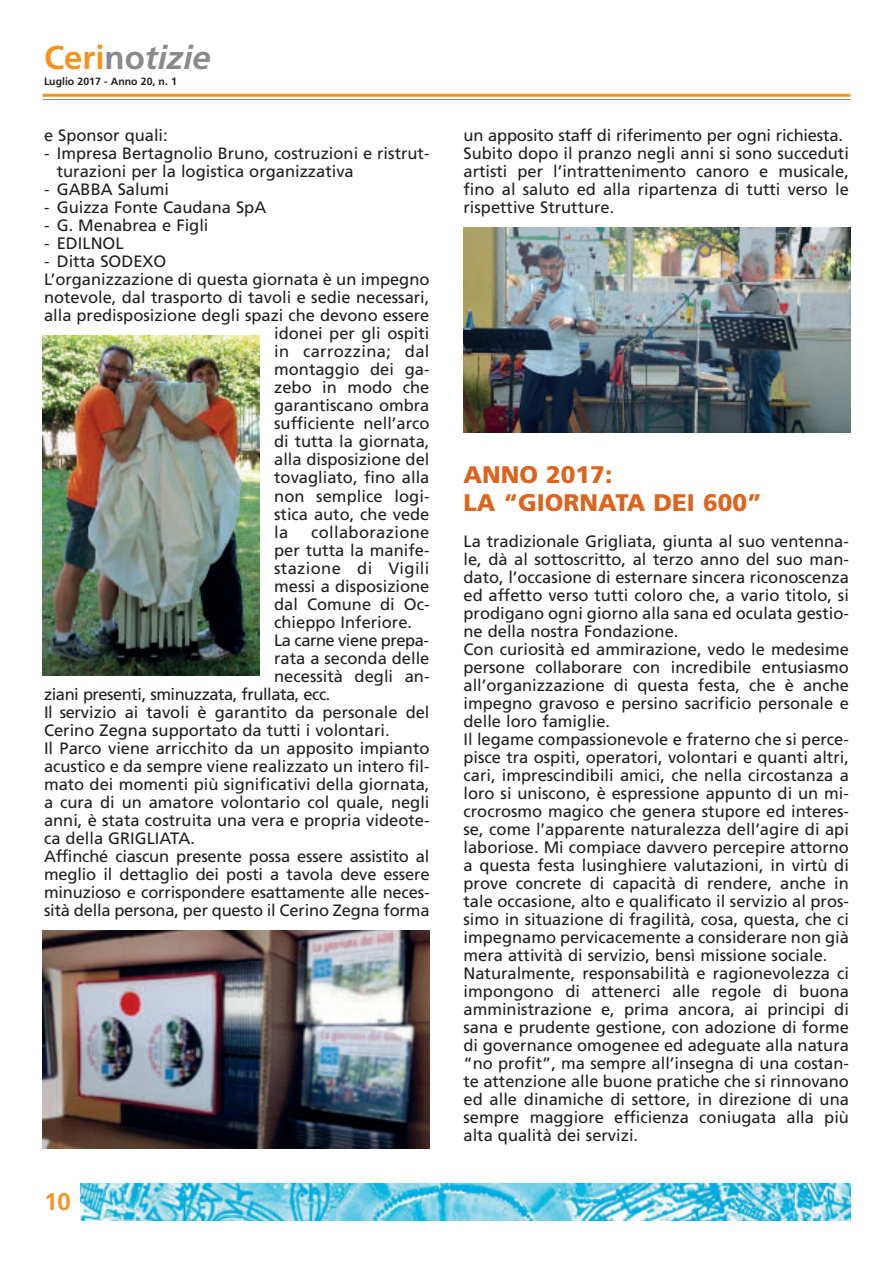
<style>
.page{position:relative;width:893px;height:1263px;background:#fff}
.page>*{position:absolute;margin:0;border:0;box-sizing:border-box;transform-origin:0 0}
.t1{font:italic 700 33px "Frutiger";color:#888a8c}
.t2{font:900 24px/27px "Frutiger";color:#dc641c}
.t3{font:700 24px "Frutiger";color:#f7931d}
.t4{font:16.5px/18px "Frutiger";color:#231f20}
.t5{font:16.5px "Frutiger";letter-spacing:-.03em;color:#231f20}
.t6{font:16.5px "Frutiger";letter-spacing:.02em;color:#231f20}
.t7{font:700 10.5px "Frutiger";color:#231f20}
.s1{font-style:normal;color:#f7931d}
.s2{font-style:normal}
</style>
<div class="page">
<img style="left:81px;top:1183px;width:769px;height:37px">
<hr style="left:43px;top:94px;width:807px;height:3px;background:#f7931d">
<hr style="left:43px;top:99px;width:807px;height:1px;background:#888a8c">
<img style="left:463px;top:227px;width:387px;height:206px">
<img style="left:43px;top:336px;width:216px;height:339px">
<img style="left:43px;top:930px;width:386px;height:218px">
<h1 class="t1" style="left:44px;top:44px;width:168px"><span class="s1">Ceri</span><span class="s2">no</span>tizie</h1>
<p class="t7" style="left:44px;top:77px;width:135px">Luglio 2017 - Anno 20, n. 1</p>
<p class="t4" style="left:44px;top:128px;width:125px">e Sponsor quali:</p>
<p class="t4" style="left:57px;top:146px;width:374px;text-indent:-13px">- Impresa Bertagnolio Bruno, costruzioni e ristrut&shy;turazioni per la logistica organizzativa</p>
<p class="t4" style="left:44px;top:182px;width:127px">- GABBA Salumi</p>
<p class="t4" style="left:44px;top:200px;width:224px">- Guizza Fonte Caudana SpA</p>
<p class="t4" style="left:44px;top:218px;width:166px">- G. Menabrea e Figli</p>
<p class="t4" style="left:44px;top:236px;width:81px">- EDILNOL</p>
<p class="t4" style="left:44px;top:254px;width:124px">- Ditta SODEXO</p>
<p class="t4" style="left:44px;top:272px;width:387px">L’organizzazione di questa giornata è un impegno</p>
<p class="t4" style="left:44px;top:290px;width:387px">notevole, dal trasporto di tavoli e sedie necessari,</p>
<p class="t4" style="left:44px;top:308px;width:387px">alla predisposizione degli spazi che devono essere</p>
<p class="t4" style="left:274px;top:326px;width:157px">idonei per gli ospiti</p>
<p class="t6" style="left:274px;top:345px;width:157px">in carrozzina; dal</p>
<p class="t4" style="left:274px;top:362px;width:157px">montaggio dei ga-</p>
<p class="t4" style="left:274px;top:380px;width:157px">zebo in modo che</p>
<p class="t4" style="left:274px;top:398px;width:157px">garantiscano ombra</p>
<p class="t4" style="left:274px;top:416px;width:157px">sufficiente nell’arco</p>
<p class="t4" style="left:274px;top:434px;width:157px">di tutta la giornata,</p>
<p class="t4" style="left:274px;top:452px;width:157px">alla disposizione del</p>
<p class="t4" style="left:274px;top:470px;width:157px">tovagliato, fino alla</p>
<p class="t4" style="left:274px;top:488px;width:157px">non semplice logi-</p>
<p class="t4" style="left:274px;top:506px;width:157px">stica auto, che vede</p>
<p class="t4" style="left:274px;top:524px;width:16px">la</p>
<p class="t6" style="left:311px;top:525px;width:120px">collaborazione</p>
<p class="t4" style="left:274px;top:542px;width:157px">per tutta la manife-</p>
<p class="t6" style="left:274px;top:561px;width:157px">stazione di Vigili</p>
<p class="t4" style="left:274px;top:578px;width:157px">messi a disposizione</p>
<p class="t4" style="left:274px;top:596px;width:157px">dal Comune di Oc-</p>
<p class="t4" style="left:274px;top:614px;width:139px">chieppo Inferiore.</p>
<p class="t5" style="left:274px;top:633px;width:156px">La carne viene prepa-</p>
<p class="t4" style="left:274px;top:650px;width:157px">rata a seconda delle</p>
<p class="t4" style="left:274px;top:668px;width:157px">necessità degli an-</p>
<p class="t5" style="left:44px;top:687px;width:288px">ziani presenti, sminuzzata, frullata, ecc.</p>
<p class="t4" style="left:44px;top:704px;width:387px">Il servizio ai tavoli è garantito da personale del</p>
<p class="t4" style="left:44px;top:722px;width:347px">Cerino Zegna supportato da tutti i volontari.</p>
<p class="t4" style="left:44px;top:740px;width:387px">Il Parco viene arricchito da un apposito impianto</p>
<p class="t4" style="left:44px;top:758px;width:387px">acustico e da sempre viene realizzato un intero fil-</p>
<p class="t4" style="left:44px;top:776px;width:387px">mato dei momenti più significativi della giornata,</p>
<p class="t4" style="left:44px;top:794px;width:387px">a cura di un amatore volontario col quale, negli</p>
<p class="t4" style="left:44px;top:812px;width:387px">anni, è stata costruita una vera e propria videote-</p>
<p class="t4" style="left:44px;top:830px;width:152px">ca della GRIGLIATA.</p>
<p class="t4" style="left:44px;top:848px;width:387px">Affinché ciascun presente possa essere assistito al</p>
<p class="t4" style="left:44px;top:866px;width:387px">meglio il dettaglio dei posti a tavola deve essere</p>
<p class="t4" style="left:44px;top:884px;width:387px">minuzioso e corrispondere esattamente alle neces-</p>
<p class="t4" style="left:44px;top:902px;width:387px">sità della persona, per questo il Cerino Zegna forma</p>
<h2 class="t3" style="left:44px;top:1192px;width:28px">10</h2>
<p class="t4" style="left:463px;top:128px;width:387px">un apposito staff di riferimento per ogni richiesta.<br>Subito dopo il pranzo negli anni si sono succeduti artisti per l’intrattenimento canoro e musicale, fino al saluto ed alla ripartenza di tutti verso le rispettive Strutture.</p>
<h2 class="t2" style="left:463px;top:463px;width:300px">ANNO 2017:<br>LA “GIORNATA DEI 600”</h2>
<p class="t4" style="left:463px;top:533px;width:387px">La tradizionale Grigliata, giunta al suo ventenna&shy;le, dà al sottoscritto, al terzo anno del suo man&shy;dato, l’occasione di esternare sincera riconoscenza ed affetto verso tutti coloro che, a vario titolo, si prodigano ogni giorno alla sana ed oculata gestio&shy;ne della nostra Fondazione.<br>Con curiosità ed ammirazione, vedo le medesime persone collaborare con incredibile entusiasmo all’organizzazione di questa festa, che è anche impegno gravoso e persino sacrificio personale e delle loro famiglie.<br>Il legame compassionevole e fraterno che si perce&shy;pisce tra ospiti, operatori, volontari e quanti altri, cari, imprescindibili amici, che nella circostanza a loro si uniscono, è espressione appunto di un mi&shy;crocrosmo magico che genera stupore ed interes&shy;se, come l’apparente naturalezza dell’agire di api laboriose. Mi compiace davvero percepire attorno a questa festa lusinghiere valutazioni, in virtù di prove concrete di capacità di rendere, anche in tale occasione, alto e qualificato il servizio al pros&shy;simo in situazione di fragilità, cosa, questa, che ci impegnamo pervicacemente a considerare non già mera attività di servizio, bensì missione sociale.<br>Naturalmente, responsabilità e ragionevolezza ci impongono di attenerci alle regole di buona amministrazione e, prima ancora, ai principi di sana e prudente gestione, con adozione di forme di governance omogenee ed adeguate alla natura “no profit”, ma sempre all’insegna di una costan&shy;te attenzione alle buone pratiche che si rinnovano ed alle dinamiche di settore, in direzione di una sempre maggiore efficienza coniugata alla più alta qualità dei servizi.</p>
</div>
